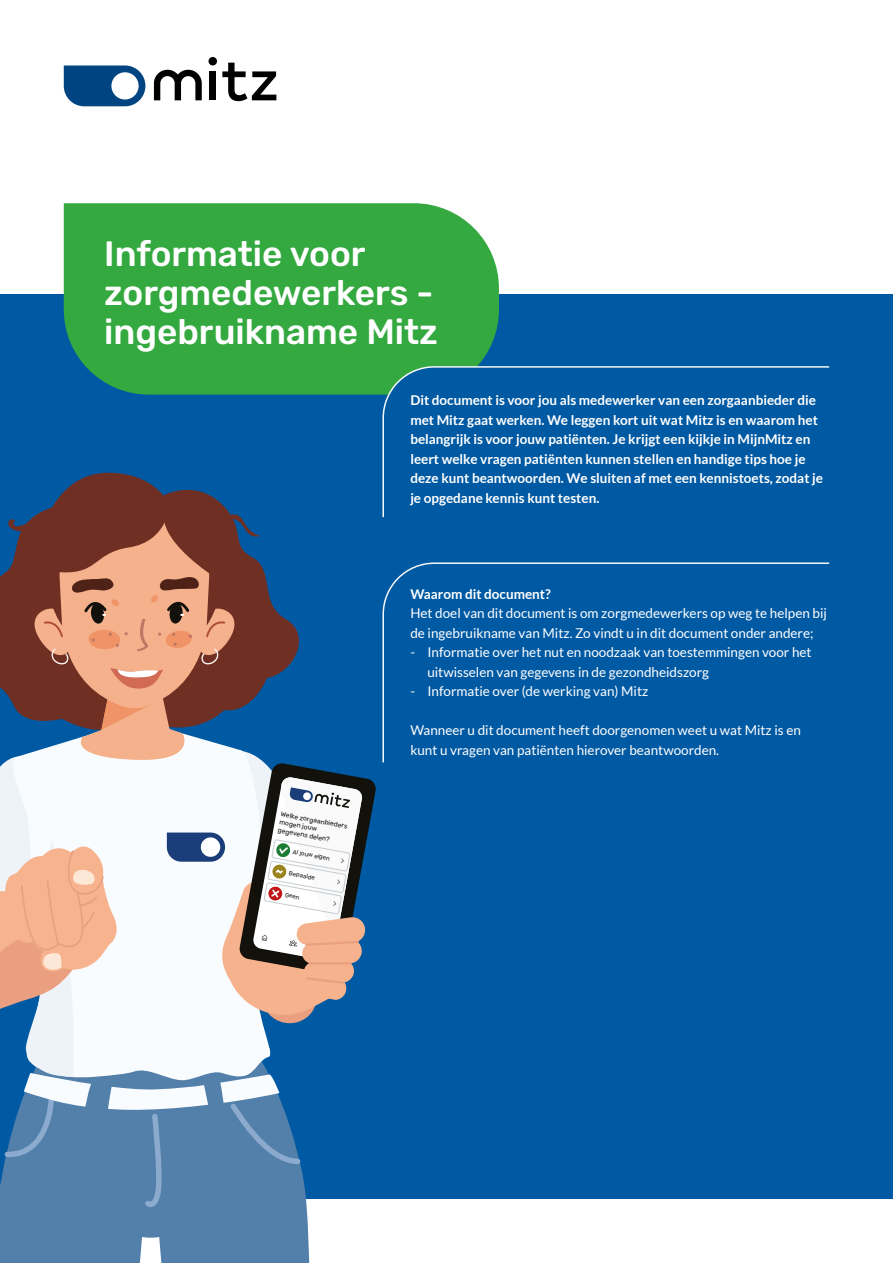
<style>
.page{position:relative;width:893px;height:1263px;background:#fff}
.page>*{position:absolute;margin:0;border:0;box-sizing:border-box;transform-origin:0 0}
.t1{font:500 35.25px/38.8px "Rubik";color:#fff}
.t2{font:13.5px/19.5px "Lato";color:#fff}
.t3{font:700 13.5px/19.5px "Lato";color:#fff}
.t4{font:6.75px/8.1px "Rubik";color:#12110b}
.t5{font:6px "Rubik";color:#12110b}
</style>
<div class="page">
<div style="left:0;top:295px;width:893px;height:904px;background:#0059a3"></div>
<div style="left:64px;top:203px;width:435px;height:192px;background:#34a940"></div>
<svg style="left:382px;top:365px;width:448px;height:153px"></svg>
<svg style="left:382px;top:562px;width:448px;height:201px"></svg>
<svg style="left:0;top:473px;width:376px;height:790px"></svg>
<svg style="left:64px;top:65px;width:81px;height:41px;background:#1b588f"></svg>
<div style="left:210px;top:71px;width:6px;height:29px;background:#000"></div>
<svg style="left:222px;top:63px;width:54px;height:38px"></svg>
<svg style="left:154px;top:70px;width:48px;height:30px"></svg>
<div style="left:111px;top:72px;width:28px;height:27px;background:#fff;border-radius:50%"></div>
<div style="left:208px;top:57px;width:9px;height:8px;background:#000;border-radius:50%"></div>
<h1 class="t1" style="left:104px;top:236px;width:335px">Informatie voor zorgmedewerkers - ingebruikname Mitz</h1>
<p class="t3" style="left:410px;top:391px;width:414px">Dit document is voor jou als medewerker van een zorgaanbieder die met Mitz gaat werken. We leggen kort uit wat Mitz is en waarom het belangrijk is voor jouw patiënten. Je krijgt een kijkje in MijnMitz en leert welke vragen patiënten kunnen stellen en handige tips hoe je deze kunt beantwoorden. We sluiten af met een kennistoets, zodat je je opgedane kennis kunt testen.</p>
<p class="t4" style="left:281px;top:810px;width:69px;rotate:10deg">Welke zorgaanbieders mogen jouw gegevens delen?</p>
<p class="t5" style="left:293px;top:848px;width:39px;rotate:10deg">Al jouw eigen</p>
<p class="t5" style="left:290px;top:870px;width:28px;rotate:10deg">Bepaalde</p>
<p class="t5" style="left:286px;top:891px;width:16px;rotate:10deg">Geen</p>
<p class="t3" style="left:410px;top:584px;width:142px">Waarom dit document?</p>
<p class="t2" style="left:410px;top:604px;width:418px">Het doel van dit document is om zorgmedewerkers op weg te helpen bij de ingebruikname van Mitz. Zo vindt u in dit document onder andere;</p>
<p class="t2" style="left:427px;top:643px;width:386px;text-indent:-17px">- Informatie over het nut en noodzaak van toestemmingen voor het uitwisselen van gegevens in de gezondheidszorg</p>
<p class="t2" style="left:410px;top:682px;width:239px">- Informatie over (de werking van) Mitz</p>
<p class="t2" style="left:410px;top:721px;width:392px">Wanneer u dit document heeft doorgenomen weet u wat Mitz is en kunt u vragen van patiënten hierover beantwoorden.</p>
</div>
